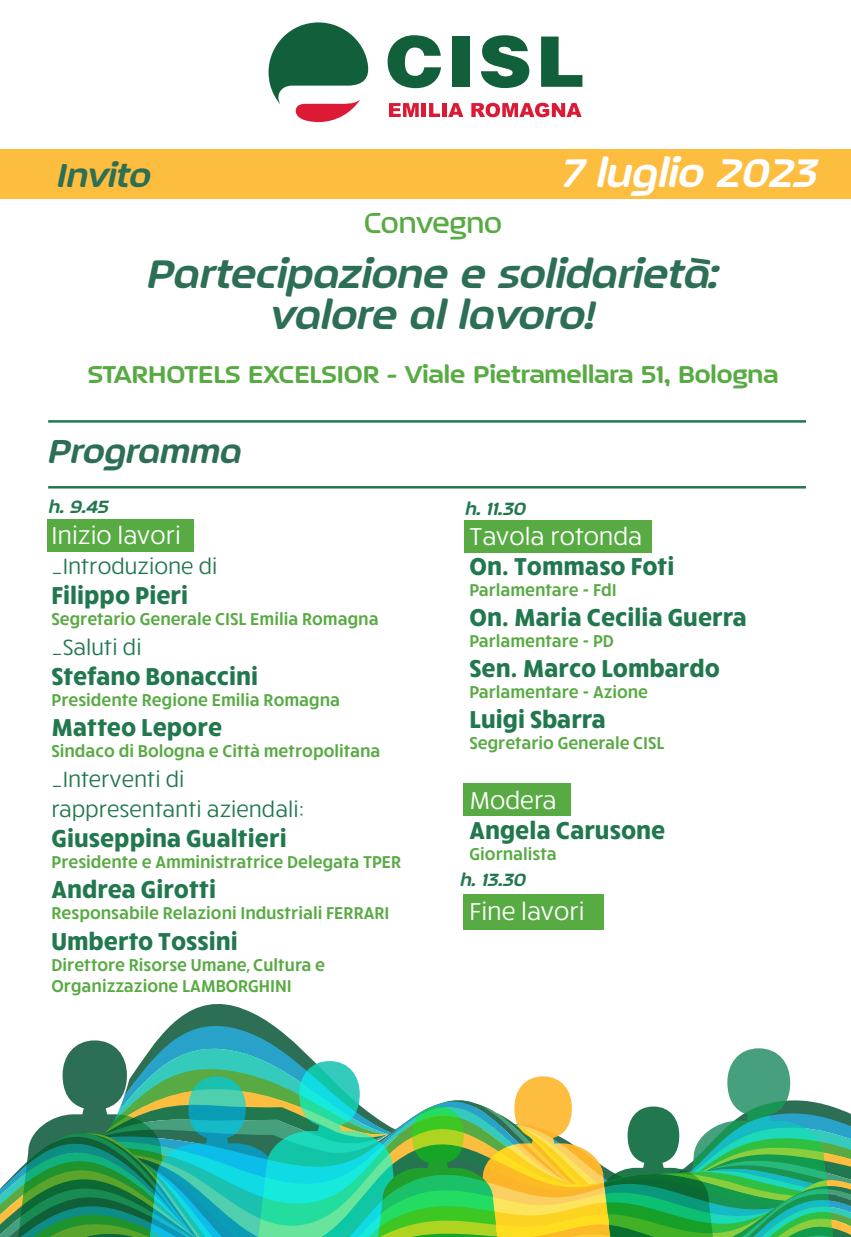
<style>
.page{position:relative;width:851px;height:1237px;background:#fff}
.page>*{position:absolute;margin:0;border:0;box-sizing:border-box;transform-origin:0 0}
.t1{font:italic 700 45px/41px "September";color:#2d6f55;text-align:center}
.t2{font:italic 700 45px "September";color:#fff}
.t3{font:italic 700 37.5px "September";color:#2d6f55}
.t4{font:500 32.5px "September";color:#58aa43}
.t5{font:700 27.5px "September";color:#58aa43}
.t6{font:700 25px "Ruck Sack";color:#22784e}
.t7{font:25px "Ruck Sack";color:#fff}
.t8{font:22.5px/30px "Ruck Sack";color:#22784e}
.t9{font:italic 700 20px "September";color:#22784e}
.t10{font:600 17.5px/21px "Ruck Sack";color:#58aa43}
</style>
<div class="page">
<div style="left:47px;top:519px;width:147px;height:33px;background:#58aa43"></div>
<div style="left:463px;top:783px;width:107px;height:32px;background:#58aa43"></div>
<div style="left:463px;top:894px;width:140px;height:35px;background:#58aa43"></div>
<div style="left:464px;top:520px;width:187px;height:33px;background:#58aa43"></div>
<div style="left:0;top:149px;width:850px;height:50px;background:#fdbd3f"></div>
<svg style="left:181px;top:1004px;width:79px;height:13px"></svg>
<svg style="left:157px;top:1017px;width:135px;height:23px;fill:#2d6f55"></svg>
<svg style="left:0;top:1040px;width:850px;height:196px"></svg>
<hr style="left:48px;top:420px;width:757px;height:2px;background:#22784e">
<hr style="left:48px;top:486px;width:757px;height:2px;background:#22784e">
<svg style="left:268px;top:22px;width:101px;height:100px"></svg>
<svg style="left:387px;top:35px;width:54px;height:53px"></svg>
<div style="left:452px;top:37px;width:17px;height:50px;background:#11603b"></div>
<svg style="left:481px;top:35px;width:48px;height:53px"></svg>
<svg style="left:541px;top:37px;width:41px;height:50px"></svg>
<svg style="left:389px;top:103px;width:29px;height:14px"></svg>
<div style="left:421px;top:103px;width:5px;height:14px;background:#dd1a35"></div>
<svg style="left:429px;top:103px;width:11px;height:14px"></svg>
<hr style="left:442px;top:103px;width:4px;height:14px;background:#dd1a35">
<svg style="left:448px;top:103px;width:15px;height:14px"></svg>
<svg style="left:471px;top:103px;width:110px;height:14px"></svg>
<h2 class="t3" style="left:57px;top:151px;width:95px">Invito</h2>
<h3 class="t4" style="left:364px;top:202px;width:140px">Convegno</h3>
<h1 class="t2" style="left:562px;top:144px;width:257px">7 luglio 2023</h1>
<h1 class="t1" style="left:147px;top:251px;width:573px">Partecipazione e solidarietà: valore al lavoro!</h1>
<h3 class="t5" style="left:88px;top:357px;width:691px">STARHOTELS EXCELSIOR - Viale Pietramellara 51, Bologna</h3>
<h2 class="t3" style="left:48px;top:427px;width:195px">Programma</h2>
<p class="t9" style="left:49px;top:494px;width:62px">h. 9.45</p>
<p class="t9" style="left:465px;top:496px;width:62px">h. 11.30</p>
<h3 class="t7" style="left:52px;top:518px;width:131px">Inizio lavori</h3>
<p class="t8" style="left:52px;top:550px;width:167px">_Introduzione di</p>
<h3 class="t6" style="left:52px;top:578px;width:138px">Filippo Pieri</h3>
<p class="t10" style="left:52px;top:607px;width:328px">Segretario Generale CISL Emilia Romagna</p>
<p class="t8" style="left:52px;top:631px;width:92px">_Saluti di</p>
<h3 class="t6" style="left:52px;top:659px;width:208px">Stefano Bonaccini</h3>
<p class="t10" style="left:52px;top:688px;width:290px">Presidente Regione Emilia Romagna</p>
<h3 class="t6" style="left:52px;top:710px;width:172px">Matteo Lepore</h3>
<p class="t10" style="left:52px;top:739px;width:330px">Sindaco di Bologna e Città metropolitana</p>
<p class="t8" style="left:52px;top:763px;width:254px">_Interventi di rappresentanti aziendali:</p>
<h3 class="t6" style="left:52px;top:821px;width:237px">Giuseppina Gualtieri</h3>
<p class="t10" style="left:52px;top:850px;width:351px">Presidente e Amministratrice Delegata TPER</p>
<h3 class="t6" style="left:52px;top:872px;width:166px">Andrea Girotti</h3>
<p class="t10" style="left:52px;top:901px;width:339px">Responsabile Relazioni Industriali FERRARI</p>
<h3 class="t6" style="left:52px;top:923px;width:188px">Umberto Tossini</h3>
<p class="t10" style="left:52px;top:952px;width:275px">Direttore Risorse Umane, Cultura e<br>Organizzazione LAMBORGHINI</p>
<h3 class="t7" style="left:469px;top:519px;width:174px">Tavola rotonda</h3>
<h3 class="t6" style="left:469px;top:549px;width:206px">On. Tommaso Foti</h3>
<p class="t10" style="left:469px;top:578px;width:149px">Parlamentare - FdI</p>
<h3 class="t6" style="left:469px;top:600px;width:279px">On. Maria Cecilia Guerra</h3>
<p class="t10" style="left:469px;top:629px;width:146px">Parlamentare - PD</p>
<h3 class="t6" style="left:469px;top:651px;width:252px">Sen. Marco Lombardo</h3>
<p class="t10" style="left:469px;top:680px;width:180px">Parlamentare - Azione</p>
<h3 class="t6" style="left:469px;top:702px;width:138px">Luigi Sbarra</h3>
<p class="t10" style="left:469px;top:731px;width:196px">Segretario Generale CISL</p>
<h3 class="t7" style="left:469px;top:783px;width:88px">Modera</h3>
<h3 class="t6" style="left:469px;top:813px;width:197px">Angela Carusone</h3>
<p class="t10" style="left:469px;top:842px;width:89px">Giornalista</p>
<p class="t9" style="left:460px;top:866px;width:67px">h. 13.30</p>
<h3 class="t7" style="left:469px;top:894px;width:116px">Fine lavori</h3>
</div>
